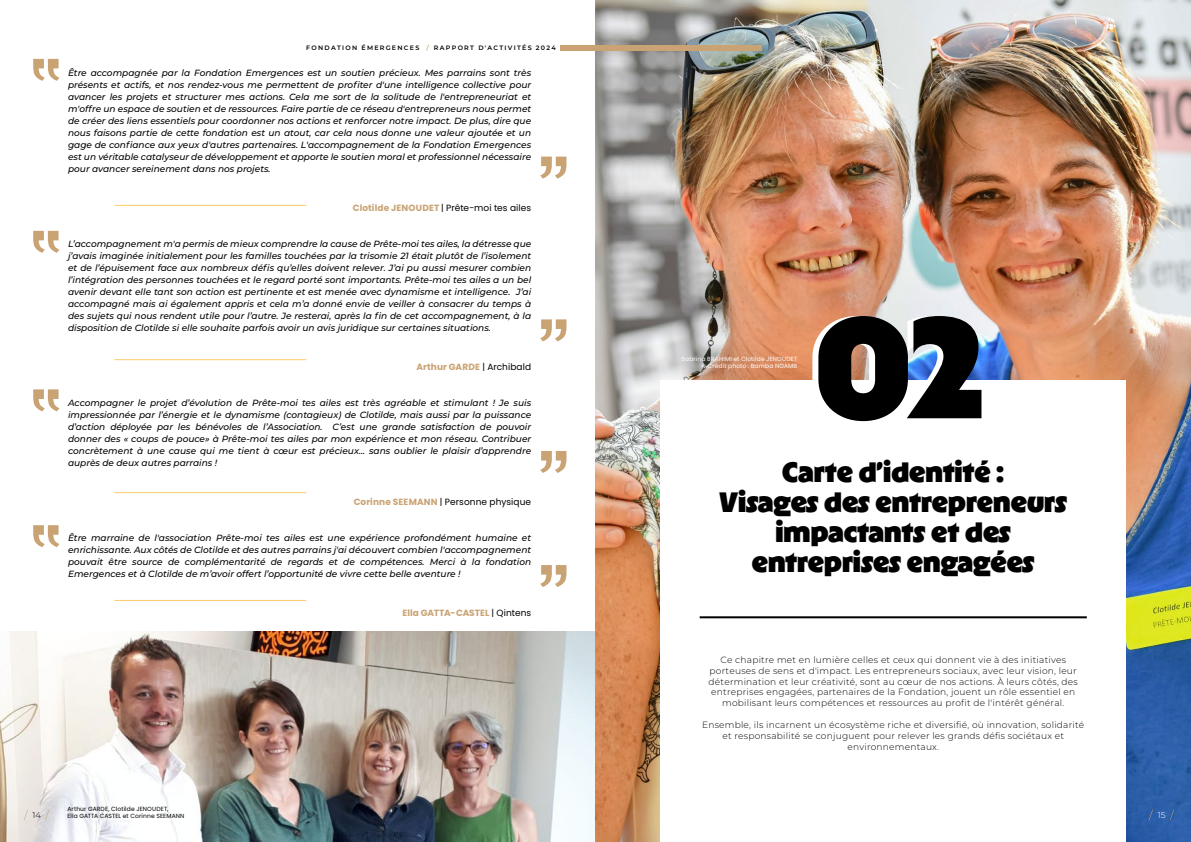
<style>
.page{position:relative;width:1191px;height:842px;background:#fff}
.page>*{position:absolute;margin:0;border:0;box-sizing:border-box;transform-origin:0 0}
.t1{font:900 142px "RL Aqva";color:#000}
.t2{font:900 28px/30px "RL Aqva";letter-spacing:-.01em;color:#000;text-align:center}
.t3{font:300 9.1px/10.9px "Montserrat";letter-spacing:.025em;color:#000;text-align:center}
.t4{font:italic 500 9px/12px "Montserrat";color:#000;text-align:justify}
.t5{font:9px "Poppins";letter-spacing:.01em;color:#000}
.t6{font:700 9px "Poppins";letter-spacing:.005em;color:#c9a373}
.t7{font:300 8.5px "Montserrat";color:#000}
.t8{font:300 8.5px "Montserrat";color:#fff}
.t9{font:600 6.4px "Montserrat";letter-spacing:.2em;color:#000}
.t10{font:6px/7px "Poppins";letter-spacing:.02em;color:#000}
.t11{font:6px/7px "Poppins";letter-spacing:.025em;color:#fff;text-align:right}
.s1{color:#c9a373}
.s2{font-weight:700;color:#c9a373}
.s3{font-weight:400;color:#000}
</style>
<div class="page">
<img style="left:0;top:631px;width:595px;height:211px">
<svg style="left:33px;top:59px;width:26px;height:22px"></svg>
<svg style="left:33px;top:231px;width:26px;height:22px"></svg>
<svg style="left:33px;top:389px;width:26px;height:22px"></svg>
<svg style="left:33px;top:525px;width:26px;height:22px"></svg>
<svg style="left:540px;top:157px;width:26px;height:22px"></svg>
<svg style="left:540px;top:319px;width:26px;height:22px"></svg>
<svg style="left:540px;top:451px;width:26px;height:22px"></svg>
<svg style="left:540px;top:565px;width:26px;height:22px"></svg>
<hr style="left:114px;top:359px;width:192px;height:1px;background:#fdcc67">
<hr style="left:114px;top:205px;width:192px;height:1px;background:#fdcc67">
<hr style="left:114px;top:492px;width:192px;height:1px;background:#fdcc67">
<hr style="left:114px;top:600px;width:192px;height:1px;background:#fdcc67">
<img style="left:595px;top:0;width:596px;height:842px">
<div style="left:660px;top:380px;width:466px;height:462px;background:#fff"></div>
<hr style="left:699px;top:616px;width:387px;height:2px;background:#000">
<div style="left:560px;top:45px;width:202px;height:6px;background:#c9a373"></div>
<svg style="left:24px;top:809px;width:4px;height:11px"></svg>
<svg style="left:45px;top:809px;width:4px;height:11px"></svg>
<svg style="left:1148px;top:809px;width:5px;height:11px"></svg>
<svg style="left:1169px;top:809px;width:5px;height:11px"></svg>
<p class="t9" style="left:306px;top:43px;width:251px">FONDATION ÉMERGENCES <span class="s1">/</span> RAPPORT D'ACTIVITÉS 2024</p>
<p class="t4" style="left:68px;top:66px;width:465px">Être accompagnée par la Fondation Emergences est un soutien précieux. Mes parrains sont très présents et actifs, et nos rendez-vous me permettent de profiter d'une intelligence collective pour avancer les projets et structurer mes actions. Cela me sort de la solitude de l'entrepreneuriat et m'offre un espace de soutien et de ressources. Faire partie de ce réseau d'entrepreneurs nous permet de créer des liens essentiels pour coordonner nos actions et renforcer notre impact. De plus, dire que nous faisons partie de cette fondation est un atout, car cela nous donne une valeur ajoutée et un gage de confiance aux yeux d'autres partenaires. L'accompagnement de la Fondation Emergences est un véritable catalyseur de développement et apporte le soutien moral et professionnel nécessaire pour avancer sereinement dans nos projets.</p>
<p class="t5" style="left:353px;top:202px;width:180px"><span class="s2">Clotilde JENOUDET</span> | Prête-moi tes ailes</p>
<p class="t4" style="left:68px;top:237px;width:465px">L’accompagnement m'a permis de mieux comprendre la cause de Prête-moi tes ailes, la détresse que j’avais imaginée initialement pour les familles touchées par la trisomie 21 était plutôt de l’isolement et de l’épuisement face aux nombreux défis qu’elles doivent relever. J’ai pu aussi mesurer combien l’intégration des personnes touchées et le regard porté sont importants. Prête-moi tes ailes a un bel avenir devant elle tant son action est pertinente et est menée avec dynamisme et intelligence. J’ai accompagné mais ai également appris et cela m’a donné envie de veiller à consacrer du temps à des sujets qui nous rendent utile pour l’autre. Je resterai, après la fin de cet accompagnement, à la disposition de Clotilde si elle souhaite parfois avoir un avis juridique sur certaines situations.</p>
<p class="t6" style="left:416px;top:361px;width:116px">Arthur GARDE <span class="s3">| Archibald</span></p>
<p class="t4" style="left:68px;top:396px;width:465px">Accompagner le projet d’évolution de Prête-moi tes ailes est très agréable et stimulant ! Je suis impressionnée par l’énergie et le dynamisme (contagieux) de Clotilde, mais aussi par la puissance d’action déployée par les bénévoles de l’Association. C’est une grande satisfaction de pouvoir donner des « coups de pouce» à Prête-moi tes ailes par mon expérience et mon réseau. Contribuer concrètement à une cause qui me tient à cœur est précieux... sans oublier le plaisir d’apprendre auprès de deux autres parrains !</p>
<p class="t5" style="left:354px;top:496px;width:179px"><span class="s2">Corinne SEEMANN</span> | Personne physique</p>
<p class="t4" style="left:68px;top:531px;width:465px">Être marraine de l'association Prête-moi tes ailes est une expérience profondément humaine et enrichissante. Aux côtés de Clotilde et des autres parrains j'ai découvert combien l'accompagnement pouvait être source de complémentarité de regards et de compétences. Merci à la fondation Emergences et à Clotilde de m’avoir offert l’opportunité de vivre cette belle aventure !</p>
<p class="t6" style="left:402px;top:607px;width:130px">Ella GATTA-CASTEL <span class="s3">| Qintens</span></p>
<p class="t7" style="left:32px;top:809px;width:10px">14</p>
<p class="t10" style="left:67px;top:805px;width:118px">Arthur GARDE, Clotilde JENOUDET,<br>Ella GATTA CASTEL et Corinne SEEMANN</p>
<p class="t11" style="left:681px;top:356px;width:117px">Sabrina BRAHIMI et Clotilde JENOUDET © Crédit photo : Bamba NGAMB</p>
<h1 class="t1" style="left:815px;top:278px;width:170px">02</h1>
<h2 class="t2" style="left:719px;top:457px;width:350px">Carte d’identité :<br>Visages des entrepreneurs impactants et des entreprises engagées</h2>
<p class="t3" style="left:708px;top:654px;width:371px">Ce chapitre met en lumière celles et ceux qui donnent vie à des initiatives porteuses de sens et d'impact. Les entrepreneurs sociaux, avec leur vision, leur détermination et leur créativité, sont au cœur de nos actions. À leurs côtés, des entreprises engagées, partenaires de la Fondation, jouent un rôle essentiel en mobilisant leurs compétences et ressources au profit de l'intérêt général.</p>
<p class="t3" style="left:702px;top:719px;width:384px">Ensemble, ils incarnent un écosystème riche et diversifié, où innovation, solidarité et responsabilité se conjuguent pour relever les grands défis sociétaux et environnementaux.</p>
<p class="t8" style="left:1157px;top:809px;width:9px">15</p>
</div>
